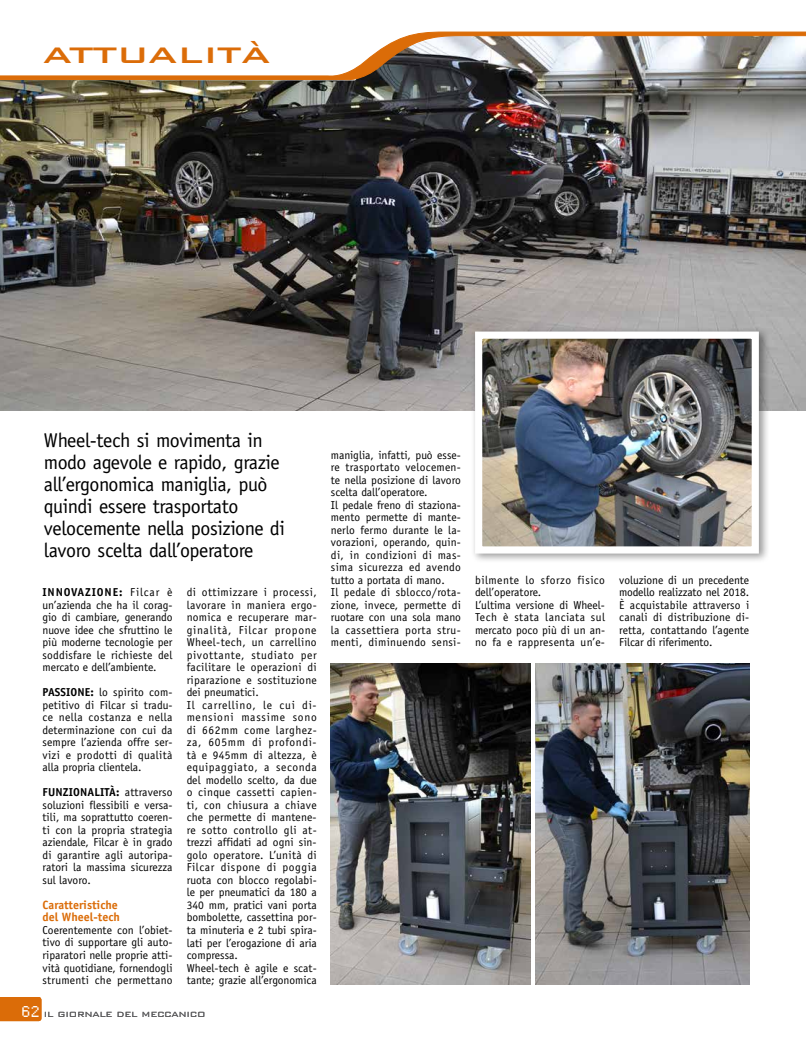
<style>
.page{position:relative;width:806px;height:1041px;background:#fff}
.page>*{position:absolute;margin:0;border:0;box-sizing:border-box;transform-origin:0 0}
.t1{font:500 30px "Bank Gothic BT";letter-spacing:-.02em;color:#db6c08;scale:1.3 1}
.t2{font:20px/22px "Officina Sans Std";letter-spacing:-.02em;color:#000}
.t3{font:700 12px/12.5px "Officina Sans Std";color:#db6c08}
.t4{font:11.5px/12.5px "Officina Sans Std";letter-spacing:.01em;color:#000;text-align:justify}
.t5{font:300 10px "Bank Gothic BT";letter-spacing:-.03em;color:#58585a}
.s1{font-family:"David Sans";font-weight:400;font-size:11px;color:#fff}
.s2{font-weight:700}
</style>
<div class="page">
<img style="left:0;top:82px;width:805px;height:328px">
<svg style="left:0;top:997px;width:41px;height:23px"></svg>
<img style="left:331px;top:663px;width:199px;height:321px">
<img style="left:535px;top:663px;width:213px;height:321px">
<div style="left:471px;top:327px;width:298px;height:236px;background:#000;opacity:.4"></div>
<img style="left:483px;top:339px;width:267px;height:206px">
<div style="left:475px;top:331px;width:283px;height:222px;border:7px solid #fff"></div>
<svg style="left:0;top:32px;width:805px;height:50px"></svg>
<h1 class="t1" style="left:43px;top:38px;width:177px">ATTUALITÀ</h1>
<h2 class="t2" style="left:44px;top:429px;width:242px">Wheel-tech si movimenta in modo agevole e rapido, grazie all’ergonomica maniglia, può quindi essere trasportato velocemente nella posizione di lavoro scelta dall’operatore</h2>
<p class="t4" style="left:187px;top:586px;width:131px;text-align:left">di ottimizzare i processi, lavorare in maniera ergo&shy;nomica e recuperare mar&shy;ginalità, Filcar propone<br>Wheel-tech, un carrellino pivottante, studiato per facilitare le operazioni di riparazione e sostituzione dei pneumatici.<br>Il carrellino, le cui di&shy;mensioni massime sono di 662mm come larghez&shy;za, 605mm di profondi&shy;tà e 945mm di altezza, è equipaggiato, a seconda del modello scelto, da due o cinque cassetti capien&shy;ti, con chiusura a chiave che permette di mantene&shy;re sotto controllo gli at&shy;trezzi affidati ad ogni sin&shy;golo operatore. L’unità di<br>Filcar dispone di poggia ruota con blocco regolabi&shy;le per pneumatici da 180 a<br>340 mm, pratici vani porta bombolette, cassettina por&shy;ta minuteria e 2 tubi spira&shy;lati per l’erogazione di aria compressa.<br>Wheel-tech è agile e scat&shy;tante; grazie all’ergonomica</p>
<p class="t5" style="left:23px;top:1008px;width:184px"><span class="s1">62</span> IL GIORNALE DEL MECCANICO</p>
<p class="t4" style="left:43px;top:586px;width:131px"><span class="s2">INNOVAZIONE:</span> Filcar è un’azienda che ha il corag&shy;gio di cambiare, generando nuove idee che sfruttino le più moderne tecnologie per soddisfare le richieste del mercato e dell’ambiente.</p>
<p class="t4" style="left:43px;top:686px;width:131px"><span class="s2">PASSIONE:</span> lo spirito com&shy;petitivo di Filcar si tradu&shy;ce nella costanza e nella determinazione con cui da sempre l’azienda offre ser&shy;vizi e prodotti di qualità alla propria clientela.</p>
<p class="t4" style="left:43px;top:786px;width:131px"><span class="s2">FUNZIONALITÀ:</span> attraverso soluzioni flessibili e versa&shy;tili, ma soprattutto coeren&shy;ti con la propria strategia aziendale, Filcar è in grado di garantire agli autoripa&shy;ratori la massima sicurezza sul lavoro.</p>
<p class="t3" style="left:43px;top:898px;width:79px">Caratteristiche del Wheel-tech</p>
<p class="t4" style="left:43px;top:923px;width:131px">Coerentemente con l’obiet&shy;tivo di supportare gli auto&shy;riparatori nelle proprie atti&shy;vità quotidiane, fornendogli strumenti che permettano</p>
<p class="t4" style="left:331px;top:448px;width:131px;text-align:left">maniglia, infatti, può esse&shy;re trasportato velocemen&shy;te nella posizione di lavoro scelta dall’operatore.<br>Il pedale freno di staziona&shy;mento permette di mante&shy;nerlo fermo durante le la&shy;vorazioni, operando, quin&shy;di, in condizioni di mas&shy;sima sicurezza ed avendo tutto a portata di mano.<br>Il pedale di sblocco/rota&shy;zione, invece, permette di ruotare con una sola mano la cassettiera porta stru&shy;menti, diminuendo sensi-</p>
<p class="t4" style="left:475px;top:573px;width:131px;text-align:left">bilmente lo sforzo fisico dell’operatore.<br>L’ultima versione di Wheel-<br>Tech è stata lanciata sul mercato poco più di un an&shy;no fa e rappresenta un’e-</p>
<p class="t4" style="left:619px;top:573px;width:131px">voluzione di un precedente modello realizzato nel 2018.<br>È acquistabile attraverso i canali di distribuzione di&shy;retta, contattando l’agente Filcar di riferimento.</p>
</div>
